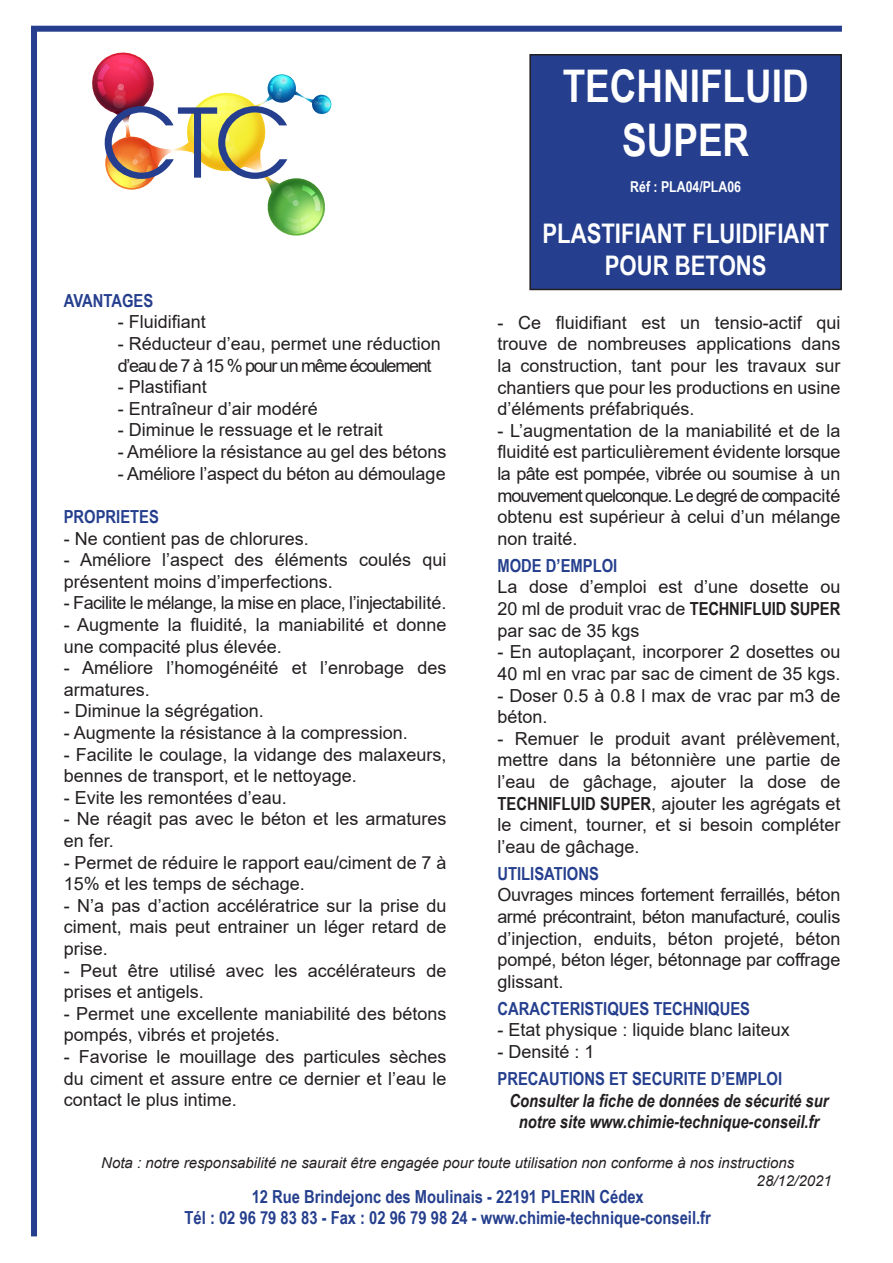
<style>
.page{position:relative;width:893px;height:1263px;background:#fff}
.page>*{position:absolute;margin:0;border:0;box-sizing:border-box;transform-origin:0 0}
.t1{font:700 45px/54px "Arial Narrow";color:#fff;text-align:center}
.t2{font:700 27px/32.4px "Arial Narrow";color:#fff;text-align:center}
.t3{font:18px/21.6px "Arial";color:#231f20}
.t4{font:700 18px "Arial Narrow";color:#253f8e}
.t5{font:italic 700 18px/21.6px "Arial Narrow";color:#231f20;text-align:center}
.t6{font:18px "Arial";letter-spacing:-.03em;color:#231f20}
.t7{font:18px "Arial";letter-spacing:-.02em;color:#231f20}
.t8{font:italic 15px "Arial";color:#231f20}
.t9{font:700 15px "Arial Narrow";color:#fff}
.s1{font-family:"Arial Narrow";font-weight:700}
</style>
<div class="page">
<div style="left:530px;top:55px;width:311px;height:234px;background:#253f8e"></div>
<div style="left:529px;top:54px;width:313px;height:236px;border:2px solid #231f20"></div>
<div style="left:31px;top:26px;width:811px;height:6px;background:#253f8e"></div>
<div style="left:31px;top:29px;width:6px;height:1207px;background:#253f8e"></div>
<img style="left:92px;top:52px;width:240px;height:184px">
<p class="t4" style="left:64px;top:287px;width:91px">AVANTAGES</p>
<p class="t3" style="left:118px;top:311px;width:90px">- Fluidifiant</p>
<p class="t3" style="left:118px;top:333px;width:325px">- Réducteur d’eau, permet une réduction d’eau de 7 à 15 % pour un même écoulement</p>
<p class="t3" style="left:118px;top:376px;width:91px">- Plastifiant</p>
<p class="t3" style="left:118px;top:398px;width:202px">- Entraîneur d’air modéré</p>
<p class="t3" style="left:118px;top:419px;width:267px">- Diminue le ressuage et le retrait</p>
<p class="t3" style="left:118px;top:441px;width:330px">- Améliore la résistance au gel des bétons</p>
<p class="t7" style="left:118px;top:461px;width:329px">- Améliore l’aspect du béton au démoulage</p>
<p class="t4" style="left:64px;top:503px;width:97px">PROPRIETES</p>
<p class="t3" style="left:64px;top:527px;width:247px">- Ne contient pas de chlorures.</p>
<p class="t3" style="left:64px;top:549px;width:384px">- Améliore l’aspect des éléments coulés qui</p>
<p class="t3" style="left:64px;top:570px;width:271px">présentent moins d’imperfections.</p>
<p class="t6" style="left:64px;top:591px;width:384px">- Facilite le mélange, la mise en place, l’injectabilité.</p>
<p class="t3" style="left:64px;top:614px;width:384px">- Augmente la fluidité, la maniabilité et donne une compacité plus élevée.</p>
<p class="t3" style="left:64px;top:657px;width:384px">- Améliore l’homogénéité et l’enrobage des</p>
<p class="t3" style="left:64px;top:678px;width:88px">armatures.</p>
<p class="t3" style="left:64px;top:700px;width:202px">- Diminue la ségrégation.</p>
<p class="t3" style="left:64px;top:722px;width:346px">- Augmente la résistance à la compression.</p>
<p class="t3" style="left:64px;top:743px;width:384px">- Facilite le coulage, la vidange des malaxeurs, bennes de transport, et le nettoyage.</p>
<p class="t3" style="left:64px;top:786px;width:225px">- Evite les remontées d’eau.</p>
<p class="t3" style="left:64px;top:808px;width:384px">- Ne réagit pas avec le béton et les armatures en fer.</p>
<p class="t3" style="left:64px;top:851px;width:384px">- Permet de réduire le rapport eau/ciment de 7 à<br>15% et les temps de séchage.</p>
<p class="t3" style="left:64px;top:894px;width:384px;text-align:justify">- N’a pas d’action accélératrice sur la prise du ciment, mais peut entrainer un léger retard de prise.</p>
<p class="t3" style="left:64px;top:959px;width:384px">- Peut être utilisé avec les accélérateurs de prises et antigels.</p>
<p class="t3" style="left:64px;top:1002px;width:384px">- Permet une excellente maniabilité des bétons pompés, vibrés et projetés.</p>
<p class="t3" style="left:64px;top:1046px;width:384px;text-align:justify">- Favorise le mouillage des particules sèches du ciment et assure entre ce dernier et l’eau le contact le plus intime.</p>
<p class="t1" style="left:563px;top:57px;width:247px">TECHNIFLUID<br>SUPER</p>
<p class="t9" style="left:630px;top:175px;width:112px">Réf : PLA04/PLA06</p>
<p class="t2" style="left:542px;top:215px;width:288px">PLASTIFIANT FLUIDIFIANT<br>POUR BETONS</p>
<p class="t3" style="left:497px;top:312px;width:344px;text-align:justify">- Ce fluidifiant est un tensio-actif qui trouve de nombreuses applications dans la construction, tant pour les travaux sur chantiers que pour les productions en usine d’éléments préfabriqués.</p>
<p class="t3" style="left:497px;top:420px;width:344px;text-align:justify">- L’augmentation de la maniabilité et de la fluidité est particulièrement évidente lorsque la pâte est pompée, vibrée ou soumise à un mouvement quelconque. Le degré de compacité obtenu est supérieur à celui d’un mélange non traité.</p>
<p class="t4" style="left:497px;top:552px;width:121px">MODE D’EMPLOI</p>
<p class="t3" style="left:497px;top:576px;width:344px">La dose d’emploi est d’une dosette ou</p>
<p class="t3" style="left:497px;top:598px;width:344px">20 ml de produit vrac de <span class="s1">TECHNIFLUID SUPER </span>par sac de 35 kgs</p>
<p class="t3" style="left:497px;top:641px;width:344px">- En autoplaçant, incorporer 2 dosettes ou<br>40 ml en vrac par sac de ciment de 35 kgs.</p>
<p class="t3" style="left:497px;top:684px;width:344px">- Doser 0.5 à 0.8 l max de vrac par m3 de béton.</p>
<p class="t3" style="left:497px;top:727px;width:344px;text-align:justify">- Remuer le produit avant prélèvement, mettre dans la bétonnière une partie de l’eau de gâchage, ajouter la dose de</p>
<p class="t3" style="left:497px;top:792px;width:344px;text-align:justify"><span class="s1">TECHNIFLUID SUPER</span>, ajouter les agrégats et le ciment, tourner, et si besoin compléter l’eau de gâchage.</p>
<p class="t4" style="left:497px;top:860px;width:103px">UTILISATIONS</p>
<p class="t3" style="left:497px;top:884px;width:344px;text-align:justify">Ouvrages minces fortement ferraillés, béton armé précontraint, béton manufacturé, coulis d’injection, enduits, béton projeté, béton pompé, béton léger, bétonnage par coffrage glissant.</p>
<p class="t4" style="left:497px;top:995px;width:254px">CARACTERISTIQUES TECHNIQUES</p>
<p class="t3" style="left:497px;top:1019px;width:294px">- Etat physique : liquide blanc laiteux</p>
<p class="t3" style="left:497px;top:1041px;width:99px">- Densité : 1</p>
<p class="t4" style="left:497px;top:1065px;width:286px">PRECAUTIONS ET SECURITE D’EMPLOI</p>
<p class="t5" style="left:509px;top:1088px;width:321px">Consulter la fiche de données de sécurité sur notre site www.chimie-technique-conseil.fr</p>
<p class="t8" style="left:101px;top:1152px;width:694px">Nota : notre responsabilité ne saurait être engagée pour toute utilisation non conforme à nos instructions</p>
<p class="t8" style="left:757px;top:1170px;width:77px">28/12/2021</p>
<p class="t4" style="left:252px;top:1183px;width:394px">12 Rue Brindejonc des Moulinais - 22191 PLERIN Cédex</p>
<p class="t4" style="left:185px;top:1204px;width:528px">Tél : 02 96 79 83 83 - Fax : 02 96 79 98 24 - www.chimie-technique-conseil.fr</p>
</div>
